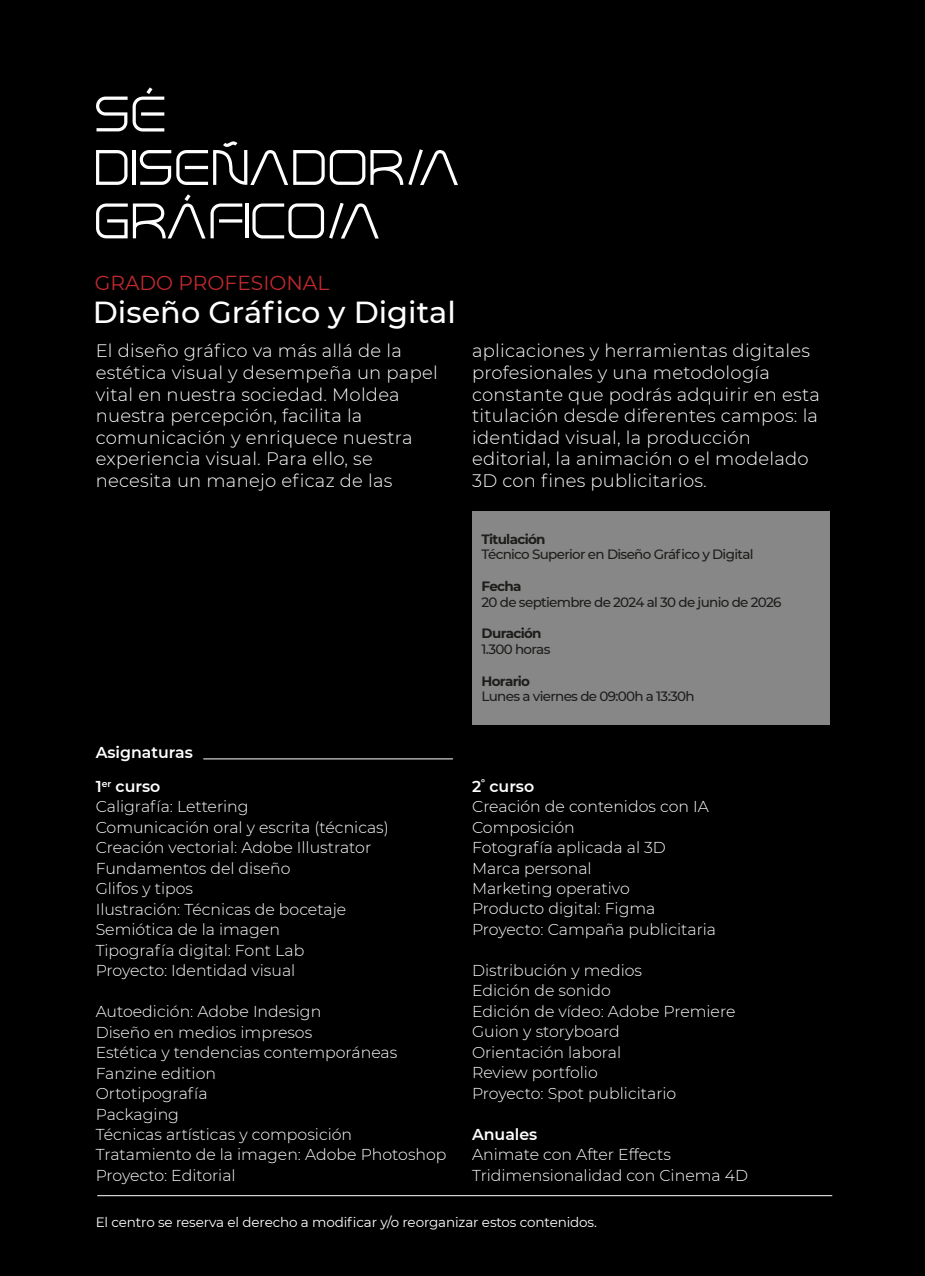
<style>
.page{position:relative;width:925px;height:1276px;background:#000}
.page>*{position:absolute;margin:0;border:0;box-sizing:border-box;transform-origin:0 0}
.t1{font:52.65px/53.6px "Stange";color:#fff}
.t2{font:500 30.38px "Montserrat";color:#fff}
.t3{font:20.25px "Montserrat";color:#c1292e}
.t4{font:300 18px/21.6px "Montserrat";letter-spacing:.015em;color:#fff}
.t5{font:300 15.75px/20.5px "Montserrat";color:#fff}
.t6{font:600 15.75px "Montserrat";color:#fff}
.t7{font:500 13.5px "Montserrat";letter-spacing:-.05em;color:#1d1d1b}
.t8{font:13.5px "Montserrat";letter-spacing:-.01em;color:#fff}
.t9{font:700 13.5px "Montserrat";letter-spacing:-.05em;color:#1d1d1b}
.s1{font-weight:600}
</style>
<div class="page">
<hr style="left:203px;top:758px;width:250px;height:1px;background:#fff">
<hr style="left:97px;top:1195px;width:735px;height:1px;background:#fff">
<div style="left:472px;top:511px;width:357px;height:214px;background:#878787"></div>
<h1 class="t1" style="left:94px;top:88px;width:368px">SÉ<br>DISEÑADOR/A<br>GRÁFICO/A</h1>
<p class="t3" style="left:95px;top:269px;width:236px">GRADO PROFESIONAL</p>
<h2 class="t2" style="left:93px;top:291px;width:364px">Diseño Gráfico y Digital</h2>
<p class="t4" style="left:96px;top:340px;width:344px">El diseño gráfico va más allá de la estética visual y desempeña un papel vital en nuestra sociedad. Moldea nuestra percepción, facilita la comunicación y enriquece nuestra experiencia visual. Para ello, se necesita un manejo eficaz de las</p>
<p class="t6" style="left:96px;top:741px;width:99px">Asignaturas</p>
<p class="t5" style="left:96px;top:775px;width:295px"><span class="s1">1</span><sup>er</sup> <span class="s1">curso<br></span>Caligrafía: Lettering<br>Comunicación oral y escrita (técnicas)<br>Creación vectorial: Adobe Illustrator<br>Fundamentos del diseño<br>Glifos y tipos<br>Ilustración: Técnicas de bocetaje<br>Semiótica de la imagen<br>Tipografía digital: Font Lab<br>Proyecto: Identidad visual</p>
<p class="t5" style="left:96px;top:1000px;width:352px">Autoedición: Adobe Indesign<br>Diseño en medios impresos<br>Estética y tendencias contemporáneas<br>Fanzine edition<br>Ortotipografía<br>Packaging<br>Técnicas artísticas y composición<br>Tratamiento de la imagen: Adobe Photoshop<br>Proyecto: Editorial</p>
<p class="t4" style="left:472px;top:340px;width:349px">aplicaciones y herramientas digitales profesionales y una metodología constante que podrás adquirir en esta titulación desde diferentes campos: la identidad visual, la producción editorial, la animación o el modelado 3D con fines publicitarios.</p>
<p class="t9" style="left:481px;top:529px;width:66px">Titulación</p>
<p class="t7" style="left:481px;top:545px;width:273px">Técnico Superior en Diseño Gráfico y Digital</p>
<p class="t9" style="left:481px;top:576px;width:41px">Fecha</p>
<p class="t7" style="left:481px;top:592px;width:301px">20 de septiembre de 2024 al 30 de junio de 2026</p>
<p class="t9" style="left:481px;top:624px;width:62px">Duración</p>
<p class="t7" style="left:481px;top:640px;width:70px">1.300 horas</p>
<p class="t9" style="left:481px;top:671px;width:50px">Horario</p>
<p class="t7" style="left:481px;top:687px;width:215px">Lunes a viernes de 09:00h a 13:30h</p>
<p class="t5" style="left:472px;top:775px;width:245px"><span class="s1">2</span><sup>º</sup> <span class="s1">curso<br></span>Creación de contenidos con IA<br>Composición<br>Fotografía aplicada al 3D<br>Marca personal<br>Marketing operativo<br>Producto digital: Figma<br>Proyecto: Campaña publicitaria</p>
<p class="t5" style="left:472px;top:959px;width:265px">Distribución y medios<br>Edición de sonido<br>Edición de vídeo: Adobe Premiere<br>Guion y storyboard<br>Orientación laboral<br>Review portfolio<br>Proyecto: Spot publicitario</p>
<p class="t6" style="left:472px;top:1123px;width:67px">Anuales</p>
<p class="t5" style="left:472px;top:1144px;width:277px">Animate con After Effects<br>Tridimensionalidad con Cinema 4D</p>
<p class="t8" style="left:96px;top:1213px;width:503px">El centro se reserva el derecho a modificar y/o reorganizar estos contenidos.</p>
</div>
